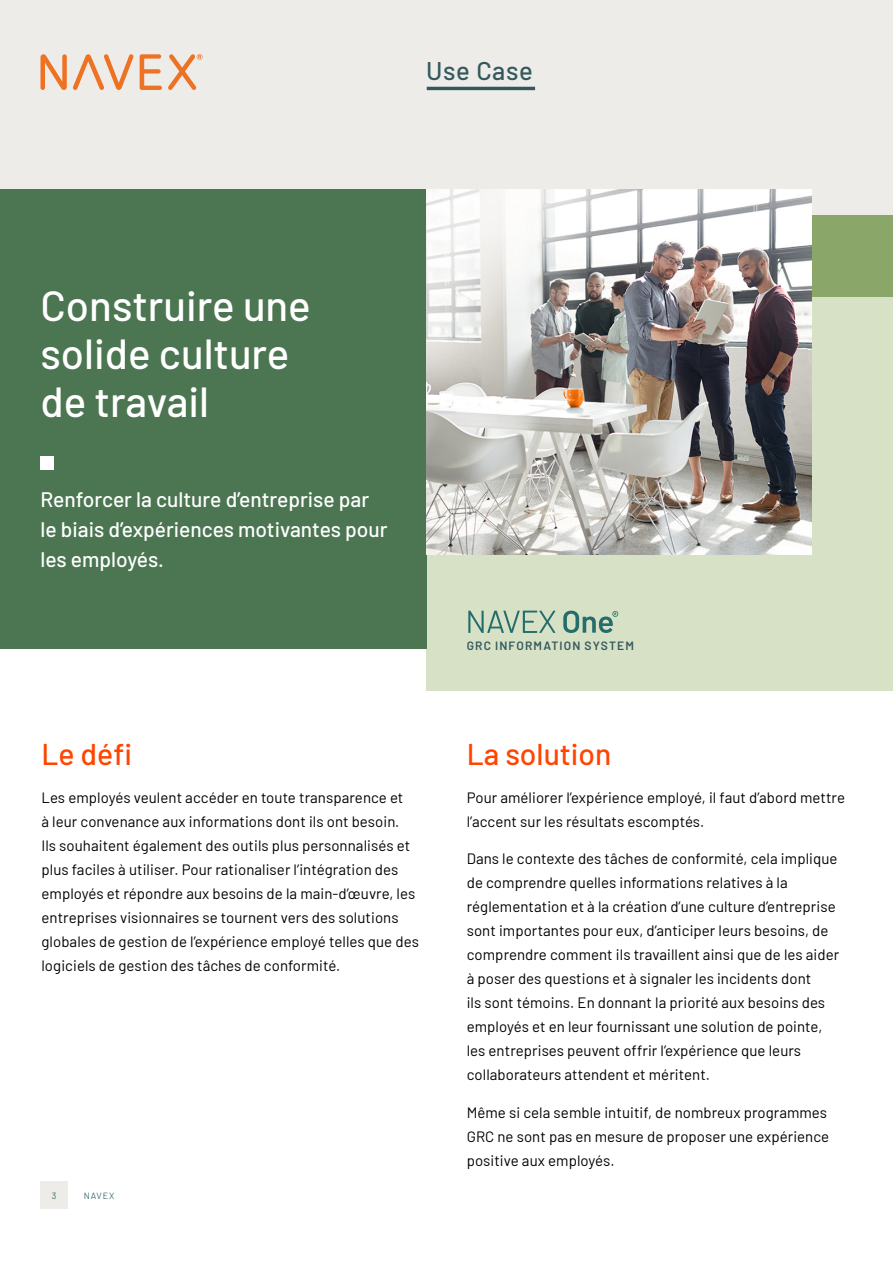
<style>
.page{position:relative;width:893px;height:1263px;background:#fff}
.page>*{position:absolute;margin:0;border:0;box-sizing:border-box;transform-origin:0 0}
.t1{font:500 42px/48px "Barlow";color:#fff}
.t2{font:500 30px "Barlow";color:#ff4500}
.t3{font:500 25.5px "Barlow";letter-spacing:.025em;color:#34595d}
.t4{font:500 21px/30px "Barlow";color:#fff}
.t5{font:15px/24px "Barlow";letter-spacing:.005em;color:#000}
.t6{font:600 12px "Barlow";letter-spacing:.095em;color:#34595d}
.t7{font:9px "Barlow";letter-spacing:.095em;color:#3b6c6b}
</style>
<div class="page">
<div style="left:426px;top:243px;width:467px;height:448px;background:#d7e1c6"></div>
<div style="left:0;top:0;width:893px;height:215px;background:#eeece9"></div>
<div style="left:0;top:189px;width:426px;height:459px;background:#4b7651"></div>
<svg style="left:40px;top:54px;width:94px;height:35px"></svg>
<svg style="left:140px;top:54px;width:22px;height:35px"></svg>
<svg style="left:168px;top:54px;width:34px;height:35px"></svg>
<div style="left:40px;top:1182px;width:28px;height:27px;background:#eeece9"></div>
<hr style="left:427px;top:87px;width:108px;height:3px;background:#34595d">
<div style="left:812px;top:215px;width:81px;height:81px;background:#8aa668"></div>
<img style="left:426px;top:189px;width:386px;height:365px">
<div style="left:40px;top:456px;width:14px;height:14px;background:#fff"></div>
<svg style="left:468px;top:611px;width:87px;height:22px"></svg>
<svg style="left:563px;top:611px;width:55px;height:22px"></svg>
<h3 class="t3" style="left:426px;top:52px;width:108px">Use Case</h3>
<h1 class="t1" style="left:40px;top:279px;width:272px">Construire une solide culture de travail</h1>
<h3 class="t4" style="left:40px;top:483px;width:349px">Renforcer la culture d’entreprise par le biais d’expériences motivantes pour les employés.</h3>
<h2 class="t2" style="left:41px;top:732px;width:92px">Le défi</h2>
<p class="t5" style="left:41px;top:784px;width:379px">Les employés veulent accéder en toute transparence et<br>à leur convenance aux informations dont ils ont besoin.<br>Ils souhaitent également des outils plus personnalisés et plus faciles à utiliser. Pour rationaliser l’intégration des employés et répondre aux besoins de la main-d’œuvre, les entreprises visionnaires se tournent vers des solutions globales de gestion de l’expérience employé telles que des logiciels de gestion des tâches de conformité.</p>
<p class="t7" style="left:52px;top:1189px;width:6px">3</p>
<p class="t7" style="left:84px;top:1189px;width:32px">NAVEX</p>
<p class="t6" style="left:467px;top:637px;width:169px">GRC INFORMATION SYSTEM</p>
<h2 class="t2" style="left:467px;top:732px;width:146px">La solution</h2>
<p class="t5" style="left:467px;top:784px;width:380px">Pour améliorer l’expérience employé, il faut d’abord mettre l’accent sur les résultats escomptés.</p>
<p class="t5" style="left:467px;top:846px;width:374px">Dans le contexte des tâches de conformité, cela implique de comprendre quelles informations relatives à la réglementation et à la création d’une culture d’entreprise sont importantes pour eux, d’anticiper leurs besoins, de comprendre comment ils travaillent ainsi que de les aider à poser des questions et à signaler les incidents dont<br>ils sont témoins. En donnant la priorité aux besoins des employés et en leur fournissant une solution de pointe, les entreprises peuvent offrir l’expérience que leurs collaborateurs attendent et méritent.</p>
<p class="t5" style="left:467px;top:1099px;width:364px">Même si cela semble intuitif, de nombreux programmes<br>GRC ne sont pas en mesure de proposer une expérience positive aux employés.</p>
</div>
